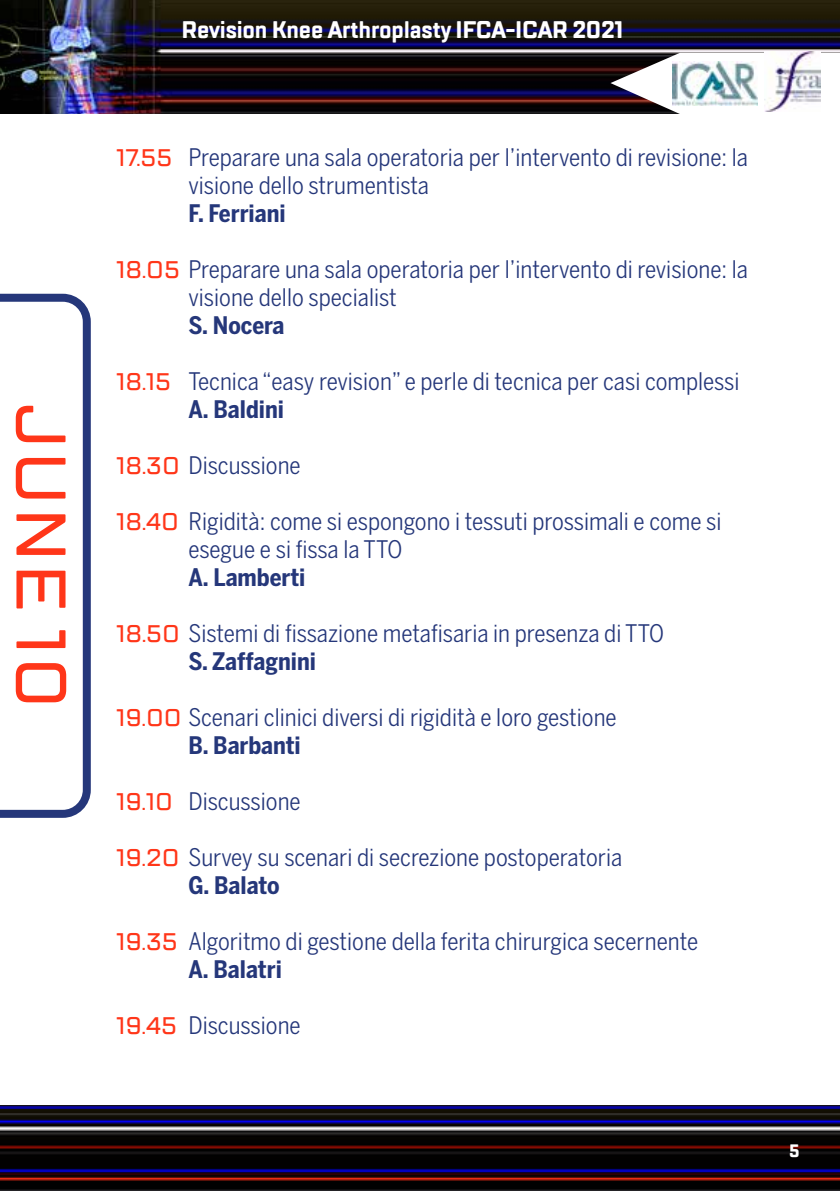
<style>
.page{position:relative;width:840px;height:1191px;background:#fff}
.page>*{position:absolute;margin:0;border:0;box-sizing:border-box;transform-origin:0 0}
.t1{font:500 70px "TT Lakes";letter-spacing:.025em;color:#ff3619}
.t2{font:24px/28px "Benton Sans Cond";color:#25377a}
.t3{font:700 24px "TT Lakes Condensed";letter-spacing:-.01em;color:#fff}
.t4{font:700 24px "Benton Sans Cond";color:#25377a}
.t5{font:700 18px "TT Lakes Condensed";color:#fff}
.s1{font-family:"TT Lakes";font-weight:500;color:#ff3619}
.s2{font-weight:700}
</style>
<div class="page">
<img style="left:0;top:0;width:839px;height:113px">
<img style="left:0;top:1106px;width:839px;height:85px">
<svg style="left:610px;top:53px;width:229px;height:61px"></svg>
<img style="left:671px;top:62px;width:86px;height:43px">
<img style="left:763px;top:52px;width:56px;height:59px">
<svg style="left:0;top:294px;width:91px;height:524px"></svg>
<h1 class="t1" style="left:85px;top:403px;width:307px;rotate:90deg">JUNE 10</h1>
<p class="t3" style="left:181px;top:15px;width:443px">Revision Knee Arthroplasty IFCA-ICAR 2021</p>
<p class="t2" style="left:188px;top:143px;width:561px;text-indent:-72px"><span class="s1">17.55</span> Preparare una sala operatoria per l’intervento di revisione: la visione dello strumentista</p>
<p class="t4" style="left:188px;top:199px;width:99px">F. Ferriani</p>
<p class="t2" style="left:188px;top:255px;width:561px;text-indent:-72px"><span class="s1">18.05</span> Preparare una sala operatoria per l’intervento di revisione: la visione dello specialist</p>
<p class="t4" style="left:188px;top:311px;width:98px">S. Nocera</p>
<p class="t2" style="left:188px;top:367px;width:552px;text-indent:-72px"><span class="s1">18.15</span> Tecnica “easy revision” e perle di tecnica per casi complessi<br><span class="s2">A. Baldini</span></p>
<p class="t2" style="left:116px;top:451px;width:186px"><span class="s1">18.30</span> Discussione</p>
<p class="t2" style="left:188px;top:507px;width:534px;text-indent:-72px"><span class="s1">18.40</span> Rigidità: come si espongono i tessuti prossimali e come si esegue e si fissa la TTO</p>
<p class="t4" style="left:188px;top:563px;width:118px">A. Lamberti</p>
<p class="t2" style="left:188px;top:619px;width:477px;text-indent:-72px"><span class="s1">18.50</span> Sistemi di fissazione metafisaria in presenza di TTO<br><span class="s2">S. Zaffagnini</span></p>
<p class="t2" style="left:188px;top:703px;width:429px;text-indent:-72px"><span class="s1">19.00</span> Scenari clinici diversi di rigidità e loro gestione<br><span class="s2">B. Barbanti</span></p>
<p class="t2" style="left:116px;top:787px;width:186px"><span class="s1">19.10</span> Discussione</p>
<p class="t2" style="left:188px;top:843px;width:435px;text-indent:-72px"><span class="s1">19.20</span> Survey su scenari di secrezione postoperatoria<br><span class="s2">G. Balato</span></p>
<p class="t2" style="left:188px;top:927px;width:511px;text-indent:-72px"><span class="s1">19.35</span> Algoritmo di gestione della ferita chirurgica secernente<br><span class="s2">A. Balatri</span></p>
<p class="t2" style="left:116px;top:1011px;width:186px"><span class="s1">19.45</span> Discussione</p>
<p class="t5" style="left:788px;top:1139px;width:12px">5</p>
</div>
